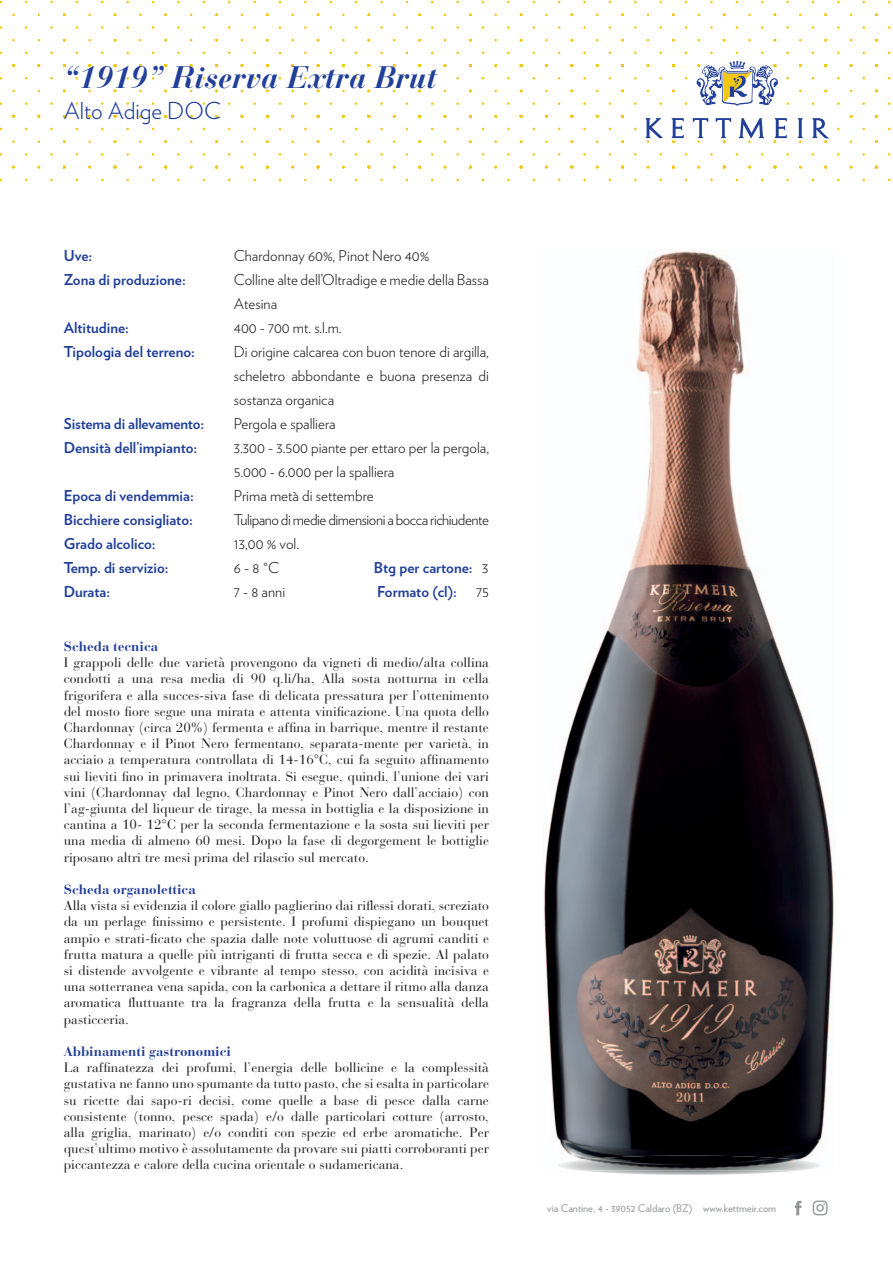
<style>
.page{position:relative;width:893px;height:1263px;background:#fff}
.page>*{position:absolute;margin:0;border:0;box-sizing:border-box;transform-origin:0 0}
.t1{font:italic 700 30.9px "Bauer Bodoni";color:#223f99}
.t2{font:300 23.25px "Verlag";color:#223f99}
.t3{font:300 15px/24px "Verlag";color:#231f20}
.t4{font:700 15px/24px "Verlag";color:#223f99}
.t5{font:13.5px/16.2px "Bauer Bodoni";color:#231f20;text-align:justify}
.t6{font:700 13.5px "Bauer Bodoni";color:#223f99}
.t7{font:10.5px "Verlag";color:#939598}
.s1{font-weight:300;color:#231f20}
</style>
<div class="page">
<svg style="left:0;top:0;width:891px;height:181px"></svg>
<div style="left:645px;top:114px;width:187px;height:25px;background:#fff"></div>
<svg style="left:694px;top:52px;width:85px;height:55px"></svg>
<svg style="left:812px;top:118px;width:17px;height:25px"></svg>
<svg style="left:798px;top:118px;width:5px;height:25px"></svg>
<svg style="left:645px;top:118px;width:18px;height:25px"></svg>
<svg style="left:693px;top:118px;width:71px;height:25px"></svg>
<svg style="left:672px;top:118px;width:15px;height:25px"></svg>
<svg style="left:774px;top:118px;width:15px;height:25px"></svg>
<svg style="left:795px;top:1201px;width:7px;height:14px"></svg>
<svg style="left:813px;top:1200px;width:14px;height:15px"></svg>
<svg style="left:578px;top:1170px;width:93px;height:5px"></svg>
<img style="left:543px;top:251px;width:291px;height:904px">
<img style="left:558px;top:1155px;width:263px;height:15px">
<h1 class="t1" style="left:64px;top:58px;width:375px">“1919” Riserva Extra Brut</h1>
<h2 class="t2" style="left:64px;top:93px;width:159px">Alto Adige DOC</h2>
<p class="t4" style="left:64px;top:243px;width:123px">Uve:<br>Zona di produzione:</p>
<p class="t4" style="left:64px;top:315px;width:133px">Altitudine:<br>Tipologia del terreno:</p>
<p class="t4" style="left:64px;top:411px;width:142px">Sistema di allevamento:<br>Densità dell’impianto:</p>
<p class="t4" style="left:64px;top:483px;width:131px">Epoca di vendemmia:<br>Bicchiere consigliato:<br>Grado alcolico:<br>Temp. di servizio:<br>Durata:</p>
<p class="t3" style="left:234px;top:243px;width:257px">Chardonnay 60%, Pinot Nero 40%<br>Colline alte dell’Oltradige e medie della Bassa<br>Atesina<br>400 - 700 mt. s.l.m.<br>Di origine calcarea con buon tenore di argilla, scheletro abbondante e buona presenza di sostanza organica<br>Pergola e spalliera<br>3.300 - 3.500 piante per ettaro per la pergola,<br>5.000 - 6.000 per la spalliera<br>Prima metà di settembre<br>Tulipano di medie dimensioni a bocca richiudente<br>13,00 % vol.<br>6 - 8 °C</p>
<p class="t4" style="left:374px;top:555px;width:116px">Btg per cartone: <span class="s1">3</span></p>
<p class="t3" style="left:234px;top:579px;width:53px">7 - 8 anni</p>
<p class="t4" style="left:377px;top:579px;width:81px">Formato (cl):</p>
<p class="t3" style="left:476px;top:579px;width:14px">75</p>
<p class="t6" style="left:64px;top:638px;width:96px">Scheda tecnica</p>
<p class="t5" style="left:64px;top:655px;width:427px">I grappoli delle due varietà provengono da vigneti di medio/alta collina condotti a una resa media di 90 q.li/ha, Alla sosta notturna in cella frigorifera e alla succes-siva fase di delicata pressatura per l’ottenimento del mosto fiore segue una mirata e attenta vinificazione. Una quota dello Chardonnay (circa 20%) fermenta e affina in barrique, mentre il restante Chardonnay e il Pinot Nero fermentano, separata-mente per varietà, in acciaio a temperatura controllata di 14-16°C, cui fa seguito affinamento sui lieviti fino in primavera inoltrata. Si esegue, quindi, l’unione dei vari vini (Chardonnay dal legno, Chardonnay e Pinot Nero dall’acciaio) con l’ag-giunta del liqueur de tirage, la messa in bottiglia e la disposizione in cantina a 10- 12°C per la seconda fermentazione e la sosta sui lieviti per una media di almeno 60 mesi. Dopo la fase di degorgement le bottiglie riposano altri tre mesi prima del rilascio sul mercato.</p>
<p class="t6" style="left:64px;top:881px;width:134px">Scheda organolettica</p>
<p class="t5" style="left:64px;top:898px;width:427px">Alla vista si evidenzia il colore giallo paglierino dai riflessi dorati, screziato da un perlage finissimo e persistente. I profumi dispiegano un bouquet ampio e strati-ficato che spazia dalle note voluttuose di agrumi canditi e frutta matura a quelle più intriganti di frutta secca e di spezie. Al palato si distende avvolgente e vibrante al tempo stesso, con acidità incisiva e una sotterranea vena sapida, con la carbonica a dettare il ritmo alla danza aromatica fluttuante tra la fragranza della frutta e la sensualità della pasticceria.</p>
<p class="t6" style="left:64px;top:1043px;width:169px">Abbinamenti gastronomici</p>
<p class="t5" style="left:64px;top:1060px;width:427px">La raffinatezza dei profumi, l’energia delle bollicine e la complessità gustativa ne fanno uno spumante da tutto pasto, che si esalta in particolare su ricette dai sapo-ri decisi, come quelle a base di pesce dalla carne consistente (tonno, pesce spada) e/o dalle particolari cotture (arrosto, alla griglia, marinato) e/o conditi con spezie ed erbe aromatiche. Per quest’ultimo motivo è assolutamente da provare sui piatti corroboranti per piccantezza e calore della cucina orientale o sudamericana.</p>
<p class="t7" style="left:547px;top:1200px;width:230px">via Cantine, 4 - 39052 Caldaro (BZ) www.kettmeir.com</p>
</div>
